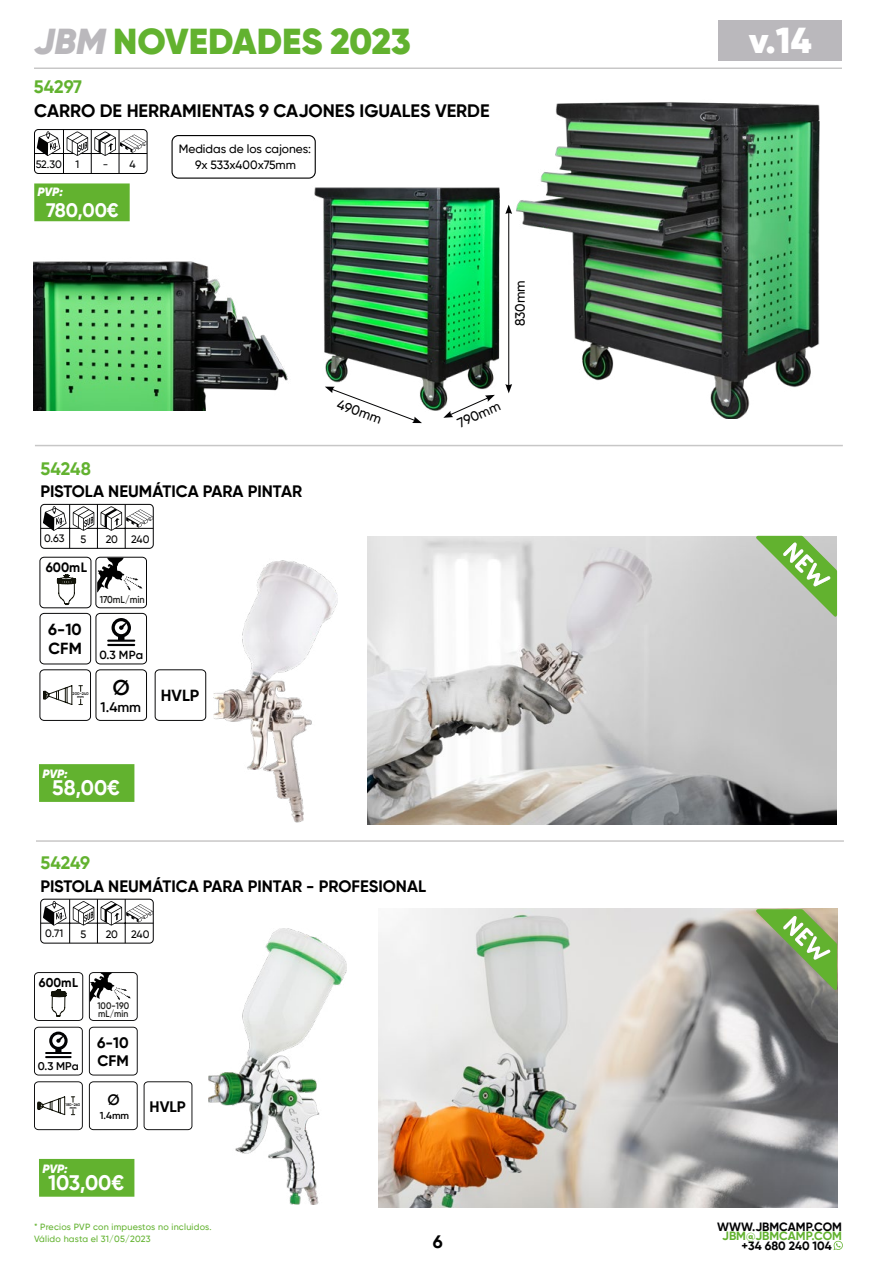
<style>
.page{position:relative;width:893px;height:1263px;background:#fff}
.page>*{position:absolute;margin:0;border:0;box-sizing:border-box;transform-origin:0 0}
.t1{font:900 36px "Gilroy";color:#62b22f}
.t2{font:900 36px "Gilroy";color:#fff}
.t3{font:600 21.45px "Gilroy";color:#000}
.t4{font:700 21px "Gilroy";color:#fff}
.t5{font:700 19.5px "Gilroy";color:#fff}
.t6{font:700 18px "Gilroy";color:#000}
.t7{font:700 18px "Gilroy";color:#62b22f}
.t8{font:700 16.5px "Gilroy";color:#000}
.t9{font:700 16.05px/19.2px "Gilroy";color:#000}
.t10{font:700 15.15px/18.3px "Gilroy";color:#000}
.t11{font:600 15.15px "Gilroy";color:#000}
.t12{font:600 13.95px "Gilroy";color:#000}
.t13{font:500 13.5px "Gilroy";color:#000}
.t14{font:700 13.5px "Gilroy";color:#000;scale:.96 1}
.t15{font:700 12.75px "Gilroy";color:#000;scale:.96 1}
.t16{font:500 12px "Gilroy";color:#000}
.t17{font:700 12px "Gilroy";color:#020203}
.t18{font:700 12px "Gilroy";color:#62b22f}
.t19{font:italic 900 12px "Gilroy";letter-spacing:-.005em;color:#fff}
.t20{font:600 11.7px "Gilroy";color:#000}
.t21{font:600 11.1px "Gilroy";color:#000}
.t22{font:500 10.65px "Gilroy";letter-spacing:-.01em;color:#000}
.t23{font:500 10.65px "Gilroy";color:#020304}
.t24{font:600 10.05px "Gilroy";color:#1e1e1c;scale:.91 1}
.t25{font:600 10.05px "Gilroy";color:#000}
.t26{font:600 9.45px/8.2px "Gilroy";color:#1e1e1c;scale:.91 1}
.t27{font:500 9px/12px "Gilroy";letter-spacing:.025em;color:#62b22f}
.t28{font:600 4.05px/3.3px "Gilroy";color:#000;text-align:center}
.t29{font:600 3.9px/3.2px "Gilroy";color:#000;text-align:center}
.s1{font-style:italic;color:#bab8bc}
</style>
<div class="page">
<svg style="left:833px;top:1241px;width:10px;height:9px"></svg>
<hr style="left:41px;top:53px;width:801px;height:1px;background:#62b22f">
<div style="left:718px;top:20px;width:124px;height:41px;background:#bab8bc"></div>
<hr style="left:34px;top:68px;width:808px;height:1px;background:#908f8f">
<hr style="left:35px;top:445px;width:808px;height:1px;background:#908f8f">
<hr style="left:36px;top:840px;width:808px;height:2px;background:#908f8f">
<div style="left:34px;top:129px;width:113px;height:45px;border:1px solid #020203;border-radius:4px"></div>
<hr style="left:63px;top:130px;width:1px;height:43px;background:#020203">
<hr style="left:35px;top:153px;width:112px;height:1px;background:#020203">
<hr style="left:91px;top:130px;width:1px;height:43px;background:#020203">
<hr style="left:119px;top:130px;width:1px;height:43px;background:#020203">
<svg style="left:94px;top:131px;width:53px;height:25px"></svg>
<svg style="left:67px;top:131px;width:21px;height:25px"></svg>
<svg style="left:37px;top:131px;width:23px;height:25px"></svg>
<img style="left:508px;top:102px;width:312px;height:316px">
<img style="left:314px;top:187px;width:186px;height:224px">
<hr style="left:508px;top:212px;width:1px;height:174px;background:#020203">
<svg style="left:505px;top:205px;width:7px;height:9px"></svg>
<svg style="left:505px;top:384px;width:7px;height:9px"></svg>
<svg style="left:443px;top:395px;width:52px;height:23px"></svg>
<svg style="left:325px;top:387px;width:97px;height:36px"></svg>
<img style="left:33px;top:261px;width:255px;height:150px">
<div style="left:171px;top:135px;width:145px;height:44px;border:1px solid #000;border-radius:6px"></div>
<div style="left:34px;top:183px;width:96px;height:38px;background:#62b22f"></div>
<div style="left:39px;top:764px;width:95px;height:38px;background:#62b22f"></div>
<div style="left:39px;top:1159px;width:95px;height:38px;background:#62b22f"></div>
<div style="left:40px;top:504px;width:114px;height:45px;border:1px solid #020203;border-radius:4px"></div>
<hr style="left:69px;top:504px;width:1px;height:44px;background:#020203">
<hr style="left:41px;top:528px;width:112px;height:1px;background:#020203">
<hr style="left:97px;top:504px;width:1px;height:44px;background:#020203">
<hr style="left:125px;top:504px;width:1px;height:44px;background:#020203">
<svg style="left:101px;top:506px;width:52px;height:25px"></svg>
<svg style="left:73px;top:506px;width:21px;height:25px"></svg>
<svg style="left:43px;top:506px;width:24px;height:25px"></svg>
<div style="left:40px;top:899px;width:114px;height:44px;border:1px solid #020203;border-radius:4px"></div>
<hr style="left:69px;top:899px;width:1px;height:44px;background:#020203">
<hr style="left:41px;top:923px;width:112px;height:1px;background:#020203">
<hr style="left:97px;top:899px;width:1px;height:44px;background:#020203">
<hr style="left:125px;top:899px;width:1px;height:44px;background:#020203">
<svg style="left:101px;top:901px;width:52px;height:24px"></svg>
<svg style="left:73px;top:901px;width:21px;height:24px"></svg>
<svg style="left:43px;top:901px;width:24px;height:25px"></svg>
<img style="left:368px;top:537px;width:468px;height:287px">
<img style="left:214px;top:560px;width:123px;height:263px">
<img style="left:208px;top:928px;width:139px;height:277px">
<img style="left:378px;top:909px;width:459px;height:299px">
<svg style="left:155px;top:669px;width:51px;height:52px"></svg>
<svg style="left:39px;top:557px;width:108px;height:164px"></svg>
<svg style="left:89px;top:1027px;width:49px;height:48px"></svg>
<svg style="left:89px;top:1081px;width:49px;height:49px"></svg>
<svg style="left:34px;top:1081px;width:49px;height:49px"></svg>
<svg style="left:34px;top:1027px;width:49px;height:48px"></svg>
<svg style="left:34px;top:972px;width:49px;height:49px"></svg>
<svg style="left:89px;top:972px;width:49px;height:49px"></svg>
<svg style="left:144px;top:1081px;width:48px;height:49px"></svg>
<svg style="left:756px;top:909px;width:81px;height:81px;background:#7f9a67"></svg>
<svg style="left:756px;top:536px;width:81px;height:81px;background:#a6c393"></svg>
<h1 class="t1" style="left:34px;top:18px;width:378px"><span class="s1">JBM</span> NOVEDADES 2023</h1>
<h1 class="t2" style="left:749px;top:17px;width:64px">v.14</h1>
<p class="t7" style="left:34px;top:76px;width:50px">54297</p>
<p class="t6" style="left:34px;top:100px;width:457px">CARRO DE HERRAMIENTAS 9 CAJONES IGUALES VERDE</p>
<p class="t16" style="left:179px;top:141px;width:134px">Medidas de los cajones:</p>
<p class="t23" style="left:36px;top:158px;width:28px">52.30</p>
<p class="t23" style="left:75px;top:158px;width:5px">1</p>
<p class="t23" style="left:103px;top:158px;width:34px">- 4</p>
<p class="t19" style="left:38px;top:185px;width:27px">PVP:</p>
<p class="t5" style="left:46px;top:198px;width:74px">780,00€</p>
<p class="t16" style="left:195px;top:157px;width:102px">9x 533x400x75mm</p>
<p class="t13" style="left:512px;top:326px;width:47px;rotate:-90deg">830mm</p>
<p class="t7" style="left:40px;top:457px;width:52px">54248</p>
<p class="t8" style="left:40px;top:481px;width:263px">PISTOLA NEUMÁTICA PARA PINTAR</p>
<p class="t22" style="left:44px;top:532px;width:22px">0.63</p>
<p class="t22" style="left:81px;top:532px;width:7px">5</p>
<p class="t22" style="left:106px;top:532px;width:45px">20 240</p>
<p class="t14" style="left:46px;top:559px;width:45px">600mL</p>
<p class="t9" style="left:48px;top:620px;width:35px">6-10<br>CFM</p>
<p class="t28" style="left:73px;top:692px;width:18px">200-240 mm</p>
<p class="t24" style="left:100px;top:593px;width:51px">170mL/min</p>
<p class="t20" style="left:99px;top:647px;width:45px">0.3 MPa</p>
<h2 class="t3" style="left:113px;top:674px;width:19px">Ø</h2>
<p class="t12" style="left:101px;top:699px;width:42px">1.4mm</p>
<p class="t9" style="left:161px;top:686px;width:40px">HVLP</p>
<p class="t19" style="left:42px;top:766px;width:27px">PVP:</p>
<p class="t4" style="left:52px;top:775px;width:69px">58,00€</p>
<p class="t7" style="left:40px;top:852px;width:51px">54249</p>
<p class="t13" style="left:341px;top:396px;width:48px;rotate:20deg">490mm</p>
<p class="t13" style="left:455px;top:416px;width:47px;rotate:-24deg">790mm</p>
<p class="t8" style="left:40px;top:875px;width:387px">PISTOLA NEUMÁTICA PARA PINTAR - PROFESIONAL</p>
<p class="t22" style="left:45px;top:927px;width:20px">0.71</p>
<p class="t22" style="left:81px;top:927px;width:7px">5</p>
<p class="t22" style="left:106px;top:927px;width:45px">20 240</p>
<p class="t15" style="left:39px;top:974px;width:42px">600mL</p>
<p class="t21" style="left:38px;top:1059px;width:43px">0.3 MPa</p>
<p class="t29" style="left:66px;top:1102px;width:16px">180-260 mm</p>
<p class="t26" style="left:97px;top:1001px;width:36px">100-190 mL/min</p>
<p class="t10" style="left:97px;top:1033px;width:33px">6-10<br>CFM</p>
<p class="t11" style="left:107px;top:1090px;width:14px">Ø</p>
<p class="t25" style="left:100px;top:1109px;width:31px">1.4mm</p>
<p class="t19" style="left:42px;top:1161px;width:27px">PVP:</p>
<p class="t4" style="left:48px;top:1170px;width:78px">103,00€</p>
<p class="t10" style="left:150px;top:1097px;width:38px">HVLP</p>
<p class="t27" style="left:34px;top:1221px;width:179px">* Precios PVP con impuestos no incluidos.<br>Válido hasta el 31/05/2023</p>
<p class="t6" style="left:433px;top:1230px;width:11px">6</p>
<p class="t17" style="left:717px;top:1219px;width:126px">WWW.JBMCAMP.COM</p>
<p class="t18" style="left:722px;top:1228px;width:121px">JBM@JBMCAMP.COM</p>
<p class="t17" style="left:741px;top:1238px;width:92px">+34 680 240 104</p>
</div>
